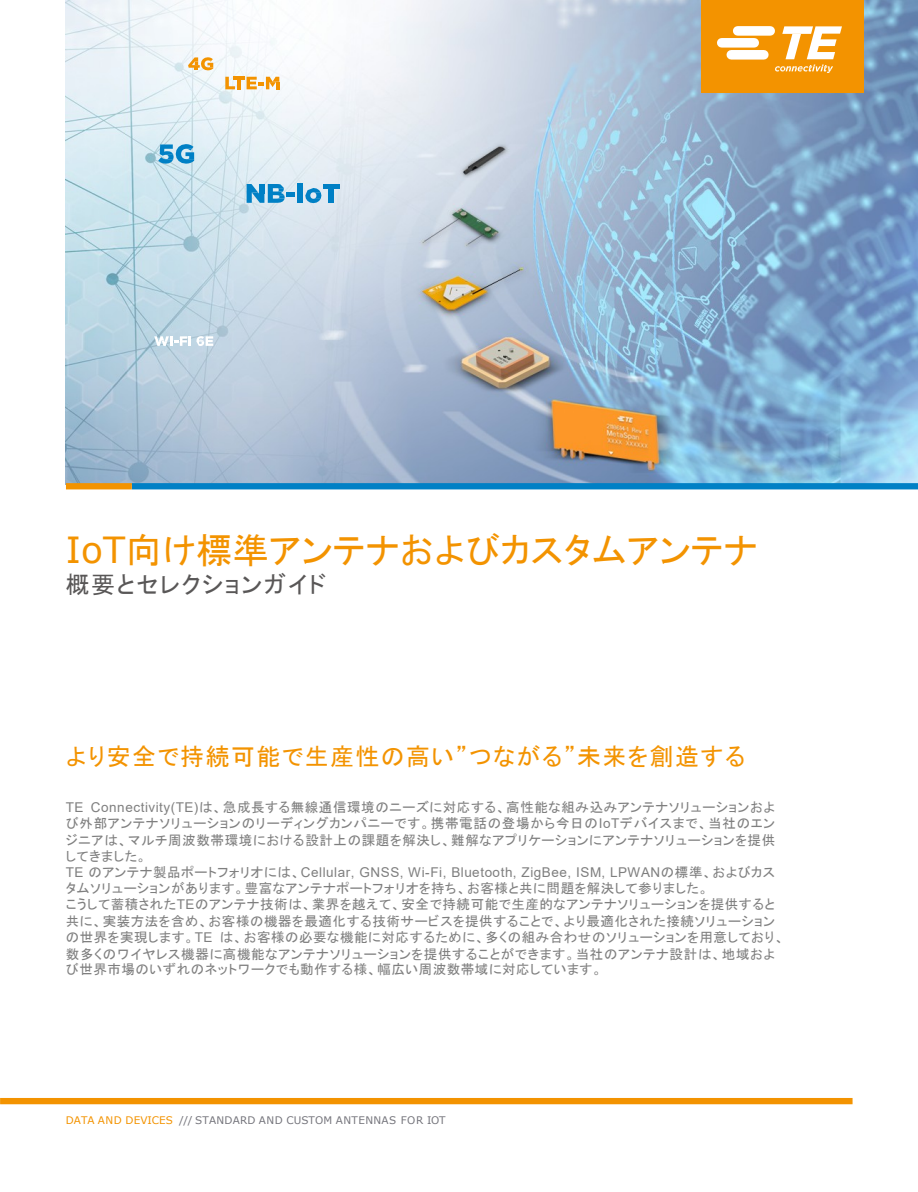
<style>
.page{position:relative;width:918px;height:1192px;background:#fff}
.page>*{position:absolute;margin:0;border:0;box-sizing:border-box;transform-origin:0 0}
.t1{font:36px "MS P Gothic";letter-spacing:.01em;color:#f39300}
.t2{font:24px "MS P Gothic";letter-spacing:.06em;color:#f39300}
.t3{font:24px "MS P Gothic";letter-spacing:.06em;color:#595757}
.t4{font:13.5px/16.2px "MS P Gothic";letter-spacing:.04em;color:#7f7f7f}
.t5{font:10.5px "Verdana";letter-spacing:.015em;color:#75757c}
.s1{font-family:"Verdana"}
.s2{font-family:"Arial"}
.s3{color:#f39300}
</style>
<div class="page">
<img style="left:66px;top:0;width:852px;height:483px">
<div style="left:0;top:1097px;width:853px;height:6px;background:#f39300"></div>
<div style="left:132px;top:483px;width:786px;height:6px;background:#0080c5"></div>
<div style="left:701px;top:0;width:162px;height:93px;background:#f39300"></div>
<svg style="left:717px;top:26px;width:125px;height:47px"></svg>
<div style="left:66px;top:483px;width:66px;height:6px;background:#f39300"></div>
<svg style="left:225px;top:77px;width:54px;height:12px"></svg>
<svg style="left:158px;top:144px;width:36px;height:20px"></svg>
<svg style="left:247px;top:184px;width:38px;height:19px"></svg>
<div style="left:286px;top:192px;width:9px;height:5px;background:#0080c5"></div>
<div style="left:298px;top:183px;width:5px;height:20px;background:#0080c5"></div>
<svg style="left:305px;top:188px;width:16px;height:15px"></svg>
<div style="left:329px;top:188px;width:5px;height:15px;background:#0080c5"></div>
<hr style="left:323px;top:184px;width:16px;height:4px;background:#0080c5">
<svg style="left:188px;top:57px;width:25px;height:13px"></svg>
<svg style="left:154px;top:336px;width:59px;height:10px"></svg>
<p class="t1" style="left:66px;top:531px;width:693px"><span class="s1">IoT</span>向け標準アンテナおよびカスタムアンテナ</p>
<p class="t3" style="left:66px;top:572px;width:262px">概要とセレクションガイド</p>
<p class="t2" style="left:66px;top:744px;width:681px">より安全で持続可能で生産性の高い”つながる”未来を創造する</p>
<p class="t4" style="left:66px;top:798px;width:720px"><span class="s2">TE Connectivity(TE)</span>は、急成長する無線通信環境のニーズに対応する、高性能な組み込みアンテナソリューションおよび外部アンテナソリューションのリーディングカンパニーです。携帯電話の登場から今日の<span class="s2">IoT</span>デバイスまで、当社のエンジニアは、マルチ周波数帯環境における設計上の課題を解決し、難解なアプリケーションにアンテナソリューションを提供してきました。<br><span class="s2">TE</span> のアンテナ製品ポートフォリオには、<span class="s2">Cellular, GNSS, Wi-Fi, Bluetooth, ZigBee, ISM, LPWAN</span>の標準、およびカスタムソリューションがあります。豊富なアンテナポートフォリオを持ち、お客様と共に問題を解決して参りました。<br>こうして蓄積された<span class="s2">TE</span>のアンテナ技術は、業界を越えて、安全で持続可能で生産的なアンテナソリューションを提供すると共に、実装方法を含め、お客様の機器を最適化する技術サービスを提供することで、より最適化された接続ソリューションの世界を実現します。<span class="s2">TE</span> は、お客様の必要な機能に対応するために、多くの組み合わせのソリューションを用意しており、数多くのワイヤレス機器に高機能なアンテナソリューションを提供することができます。当社のアンテナ設計は、地域および世界市場のいずれのネットワークでも動作する様、幅広い周波数帯域に対応しています。</p>
<p class="t5" style="left:66px;top:1112px;width:381px"><span class="s3">DATA AND DEVICES</span> /// STANDARD AND CUSTOM ANTENNAS FOR IOT</p>
</div>
